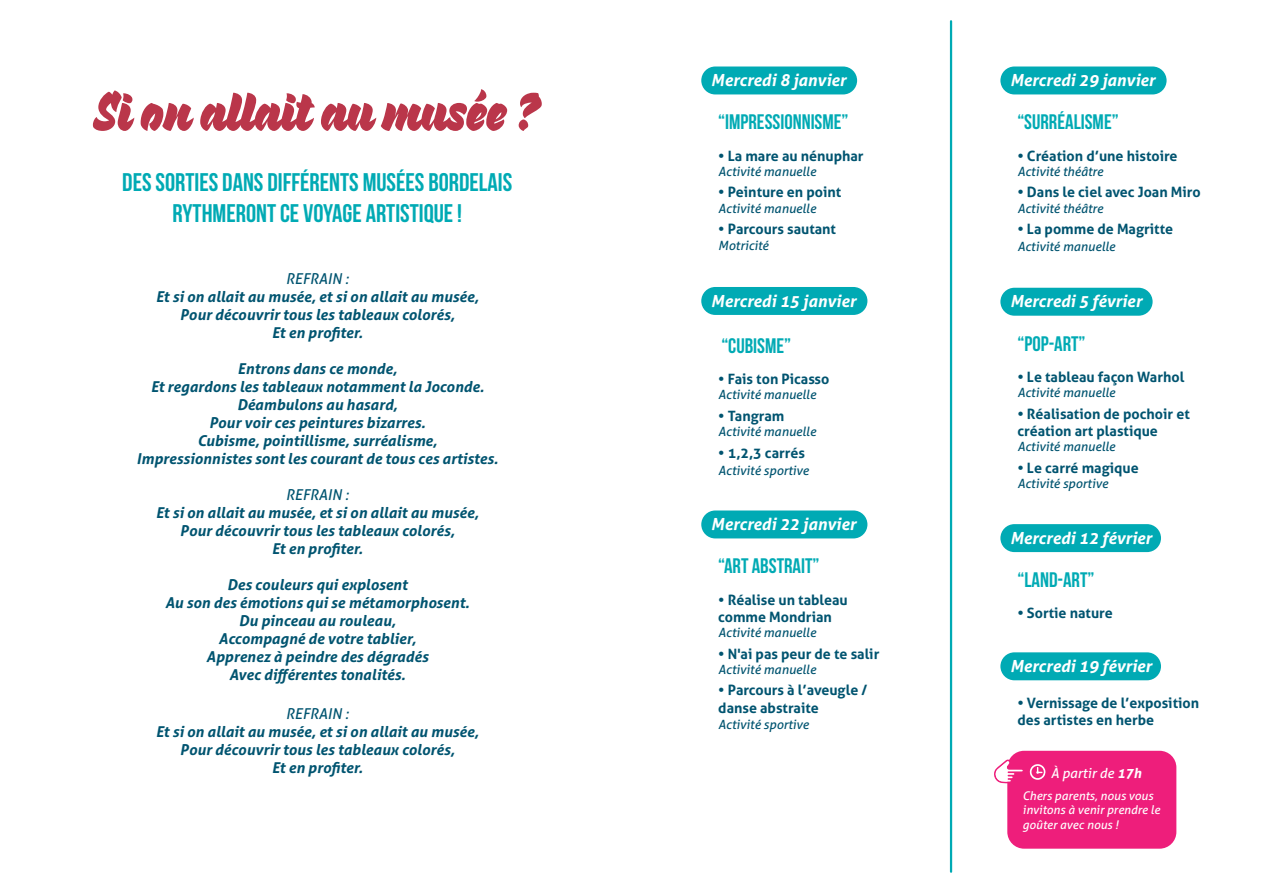
<style>
.page{position:relative;width:1263px;height:893px;background:#fff}
.page>*{position:absolute;margin:0;border:0;box-sizing:border-box;transform-origin:0 0}
.t1{font:54.9px "Pique";color:#ba364a}
.t2{font:700 25.5px/30.6px "Bebas Neue";color:#00aab4;text-align:center}
.t3{font:700 21px "Bebas Neue";color:#00aab4}
.t4{font:italic 700 16.65px "Aller";color:#fff}
.t5{font:italic 700 15px/18px "Aller";color:#005470;text-align:center}
.t6{font:italic 15px "Aller";color:#005470}
.t7{font:700 14.25px/17.1px "Aller";color:#005470}
.t8{font:italic 13.8px "Aller";color:#fff}
.t9{font:italic 12.75px "Aller";color:#005470}
.t10{font:italic 12px/14.4px "Aller";color:#fff}
.s1{font-weight:700}
</style>
<div class="page">
<hr style="left:950px;top:21px;width:2px;height:851px;background:#00aab4">
<div style="left:701px;top:67px;width:156px;height:27px;background:#00aab4;border-radius:14px"></div>
<div style="left:1000px;top:288px;width:152px;height:28px;background:#00aab4;border-radius:14px"></div>
<div style="left:1000px;top:524px;width:161px;height:28px;background:#00aab4;border-radius:14px"></div>
<div style="left:701px;top:287px;width:166px;height:28px;background:#00aab4;border-radius:14px"></div>
<div style="left:701px;top:510px;width:166px;height:28px;background:#00aab4;border-radius:14px"></div>
<div style="left:1000px;top:67px;width:166px;height:27px;background:#00aab4;border-radius:14px"></div>
<div style="left:1000px;top:652px;width:161px;height:28px;background:#00aab4;border-radius:14px"></div>
<div style="left:1007px;top:751px;width:169px;height:98px;background:#ee1e7b;border-radius:17px"></div>
<svg style="left:994px;top:759px;width:52px;height:24px"></svg>
<h1 class="t1" style="left:94px;top:65px;width:447px">Si on allait au musée ?</h1>
<h2 class="t2" style="left:122px;top:167px;width:391px">DES SORTIES DANS DIFFÉRENTS MUSÉES BORDELAIS<br>RYTHMERONT CE VOYAGE ARTISTIQUE !</h2>
<p class="t6" style="left:286px;top:270px;width:64px">REFRAIN :</p>
<p class="t5" style="left:156px;top:288px;width:325px">Et si on allait au musée, et si on allait au musée,<br>Pour découvrir tous les tableaux colorés,<br>Et en profiter.</p>
<p class="t5" style="left:137px;top:360px;width:363px">Entrons dans ce monde,<br>Et regardons les tableaux notamment la Joconde.<br>Déambulons au hasard,<br>Pour voir ces peintures bizarres.<br>Cubisme, pointillisme, surréalisme,<br>Impressionnistes sont les courant de tous ces artistes.</p>
<p class="t6" style="left:286px;top:486px;width:64px">REFRAIN :</p>
<p class="t5" style="left:156px;top:504px;width:325px">Et si on allait au musée, et si on allait au musée,<br>Pour découvrir tous les tableaux colorés,<br>Et en profiter.</p>
<p class="t5" style="left:165px;top:576px;width:306px">Des couleurs qui explosent<br>Au son des émotions qui se métamorphosent.<br>Du pinceau au rouleau,<br>Accompagné de votre tablier,<br>Apprenez à peindre des dégradés<br>Avec différentes tonalités.</p>
<p class="t6" style="left:286px;top:705px;width:64px">REFRAIN :</p>
<p class="t5" style="left:156px;top:723px;width:325px">Et si on allait au musée, et si on allait au musée,<br>Pour découvrir tous les tableaux colorés,<br>Et en profiter.</p>
<p class="t4" style="left:711px;top:70px;width:137px">Mercredi 8 janvier</p>
<h3 class="t3" style="left:718px;top:111px;width:132px">“IMPRESSIONNISME”</h3>
<p class="t7" style="left:718px;top:147px;width:147px">• La mare au nénuphar</p>
<p class="t9" style="left:718px;top:164px;width:99px">Activité manuelle</p>
<p class="t7" style="left:718px;top:184px;width:125px">• Peinture en point</p>
<p class="t9" style="left:718px;top:200px;width:99px">Activité manuelle</p>
<p class="t7" style="left:718px;top:221px;width:119px">• Parcours sautant</p>
<p class="t9" style="left:718px;top:237px;width:52px">Motricité</p>
<p class="t4" style="left:711px;top:290px;width:146px">Mercredi 15 janvier</p>
<h3 class="t3" style="left:721px;top:334px;width:71px">“CUBISME”</h3>
<p class="t7" style="left:718px;top:370px;width:113px">• Fais ton Picasso</p>
<p class="t9" style="left:718px;top:387px;width:99px">Activité manuelle</p>
<p class="t7" style="left:718px;top:407px;width:68px">• Tangram</p>
<p class="t9" style="left:718px;top:424px;width:99px">Activité manuelle</p>
<p class="t7" style="left:718px;top:444px;width:88px">• 1,2,3 carrés</p>
<p class="t9" style="left:718px;top:462px;width:92px">Activité sportive</p>
<p class="t4" style="left:711px;top:514px;width:146px">Mercredi 22 janvier</p>
<h3 class="t3" style="left:718px;top:554px;width:103px">“ART ABSTRAIT”</h3>
<p class="t7" style="left:718px;top:591px;width:131px">• Réalise un tableau comme Mondrian</p>
<p class="t9" style="left:718px;top:625px;width:99px">Activité manuelle</p>
<p class="t7" style="left:718px;top:645px;width:163px">• N'ai pas peur de te salir</p>
<p class="t9" style="left:718px;top:662px;width:99px">Activité manuelle</p>
<p class="t7" style="left:718px;top:682px;width:150px">• Parcours à l’aveugle / danse abstraite</p>
<p class="t9" style="left:718px;top:717px;width:92px">Activité sportive</p>
<p class="t4" style="left:1010px;top:70px;width:146px">Mercredi 29 janvier</p>
<h3 class="t3" style="left:1017px;top:111px;width:103px">“SURRÉALISME”</h3>
<p class="t7" style="left:1017px;top:147px;width:162px">• Création d’une histoire</p>
<p class="t9" style="left:1017px;top:164px;width:87px">Activité théâtre</p>
<p class="t7" style="left:1017px;top:184px;width:185px">• Dans le ciel avec Joan Miro</p>
<p class="t9" style="left:1017px;top:200px;width:87px">Activité théâtre</p>
<p class="t7" style="left:1017px;top:221px;width:157px">• La pomme de Magritte</p>
<p class="t9" style="left:1017px;top:239px;width:99px">Activité manuelle</p>
<p class="t4" style="left:1010px;top:291px;width:133px">Mercredi 5 février</p>
<h3 class="t3" style="left:1017px;top:332px;width:70px">“POP-ART”</h3>
<p class="t7" style="left:1017px;top:368px;width:168px">• Le tableau façon Warhol</p>
<p class="t9" style="left:1017px;top:385px;width:99px">Activité manuelle</p>
<p class="t7" style="left:1017px;top:405px;width:174px">• Réalisation de pochoir et création art plastique</p>
<p class="t9" style="left:1017px;top:439px;width:99px">Activité manuelle</p>
<p class="t7" style="left:1017px;top:459px;width:123px">• Le carré magique</p>
<p class="t9" style="left:1017px;top:476px;width:92px">Activité sportive</p>
<p class="t4" style="left:1010px;top:527px;width:143px">Mercredi 12 février</p>
<h3 class="t3" style="left:1017px;top:568px;width:79px">“LAND-ART”</h3>
<p class="t7" style="left:1017px;top:604px;width:97px">• Sortie nature</p>
<p class="t4" style="left:1010px;top:656px;width:143px">Mercredi 19 février</p>
<p class="t7" style="left:1017px;top:694px;width:183px">• Vernissage de l’exposition des artistes en herbe</p>
<p class="t8" style="left:1051px;top:764px;width:92px">À partir de <span class="s1">17h</span></p>
<p class="t10" style="left:1022px;top:788px;width:139px">Chers parents, nous vous invitons à venir prendre le goûter avec nous !</p>
</div>
